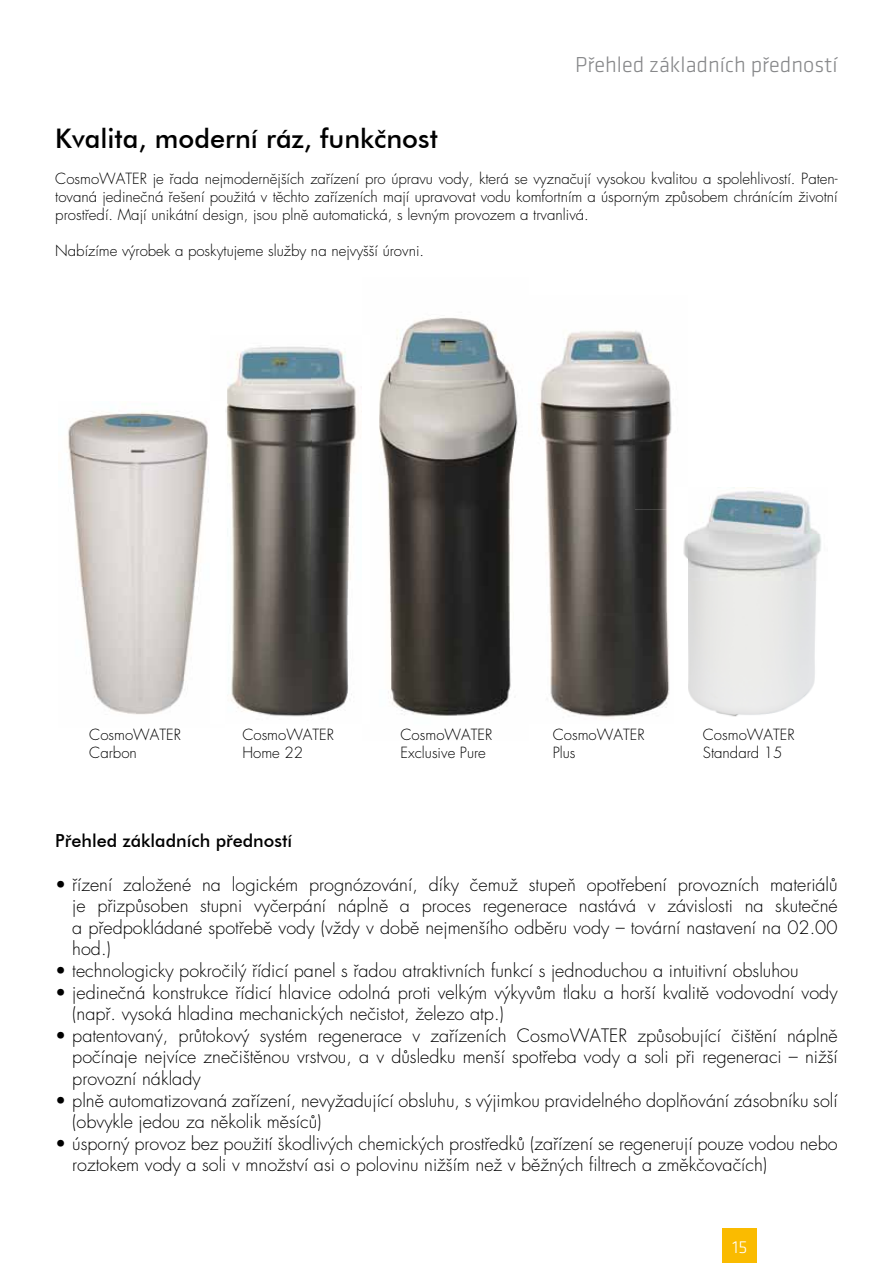
<style>
.page{position:relative;width:893px;height:1263px;background:#fff}
.page>*{position:absolute;margin:0;border:0;box-sizing:border-box;transform-origin:0 0}
.t1{font:500 27px "Futura CE";color:#000}
.t2{font:300 22.5px "GC Klavika";color:#87888a}
.t3{font:18px/21.6px "Futura CE Light";color:#000}
.t4{font:500 18px "Futura CE";color:#000}
.t5{font:300 18px "GC Klavika";color:#fff}
.t6{font:15px/18px "Futura CE Light";color:#000}
</style>
<div class="page">
<div style="left:723px;top:1229px;width:34px;height:34px;background:#fabb00"></div>
<img style="left:68px;top:411px;width:141px;height:270px">
<img style="left:92px;top:681px;width:92px;height:34px">
<img style="left:384px;top:318px;width:128px;height:62px">
<img style="left:379px;top:380px;width:139px;height:309px">
<img style="left:388px;top:689px;width:123px;height:27px">
<img style="left:226px;top:347px;width:86px;height:85px">
<img style="left:312px;top:347px;width:50px;height:369px">
<img style="left:227px;top:432px;width:85px;height:285px">
<img style="left:539px;top:330px;width:133px;height:387px">
<img style="left:683px;top:487px;width:138px;height:230px">
<p class="t2" style="left:575px;top:51px;width:264px">Přehled základních předností</p>
<h1 class="t1" style="left:55px;top:122px;width:384px">Kvalita, moderní ráz, funkènost</h1>
<p class="t6" style="left:55px;top:170px;width:784px;text-align:justify">CosmoWATER je řada nejmodernějších zařízení pro úpravu vody, která se vyznačují vysokou kvalitou a spolehlivostí. Paten&shy;tovaná jedinečná řešení použitá v těchto zařízeních mají upravovat vodu komfortním a úsporným způsobem chránícím životní prostředí. Mají unikátní design, jsou plně automatická, s levným provozem a trvanlivá.</p>
<p class="t6" style="left:55px;top:242px;width:370px">Nabízíme výrobek a poskytujeme služby na nejvyšší úrovni.</p>
<p class="t6" style="left:89px;top:726px;width:93px">CosmoWATER<br>Carbon</p>
<p class="t6" style="left:242px;top:726px;width:93px">CosmoWATER<br>Home 22</p>
<p class="t6" style="left:401px;top:726px;width:93px">CosmoWATER<br>Exclusive Pure</p>
<p class="t6" style="left:553px;top:726px;width:93px">CosmoWATER<br>Plus</p>
<p class="t6" style="left:703px;top:726px;width:93px">CosmoWATER<br>Standard 15</p>
<p class="t4" style="left:55px;top:830px;width:239px">Pøehled základních pøedností</p>
<p class="t3" style="left:72px;top:874px;width:767px;text-align:justify;text-indent:-17px">• řízení založené na logickém prognózování, díky čemuž stupeň opotřebení provozních materiálů je přizpůsoben stupni vyčerpání náplně a proces regenerace nastává v závislosti na skutečné a předpokládané spotřebě vody (vždy v době nejmenšího odběru vody – tovární nastavení na 02.00 hod.)</p>
<p class="t3" style="left:55px;top:960px;width:745px">• technologicky pokročilý řídicí panel s řadou atraktivních funkcí s jednoduchou a intuitivní obsluhou</p>
<p class="t3" style="left:72px;top:982px;width:767px;text-indent:-17px">• jedinečná konstrukce řídicí hlavice odolná proti velkým výkyvům tlaku a horší kvalitě vodovodní vody (např. vysoká hladina mechanických nečistot, železo atp.)</p>
<p class="t3" style="left:72px;top:1025px;width:767px;text-align:justify;text-indent:-17px">• patentovaný, průtokový systém regenerace v zařízeních CosmoWATER způsobující čištění náplně počínaje nejvíce znečištěnou vrstvou, a v důsledku menší spotřeba vody a soli při regeneraci – nižší provozní náklady</p>
<p class="t3" style="left:72px;top:1090px;width:767px;text-indent:-17px">• plně automatizovaná zařízení, nevyžadující obsluhu, s výjimkou pravidelného doplňování zásobníku solí (obvykle jedou za několik měsíců)</p>
<p class="t3" style="left:72px;top:1133px;width:767px;text-indent:-17px">• úsporný provoz bez použití škodlivých chemických prostředků (zařízení se regenerují pouze vodou nebo roztokem vody a soli v množství asi o polovinu nižším než v běžných filtrech a změkčovačích)</p>
<p class="t5" style="left:732px;top:1236px;width:16px">15</p>
</div>
